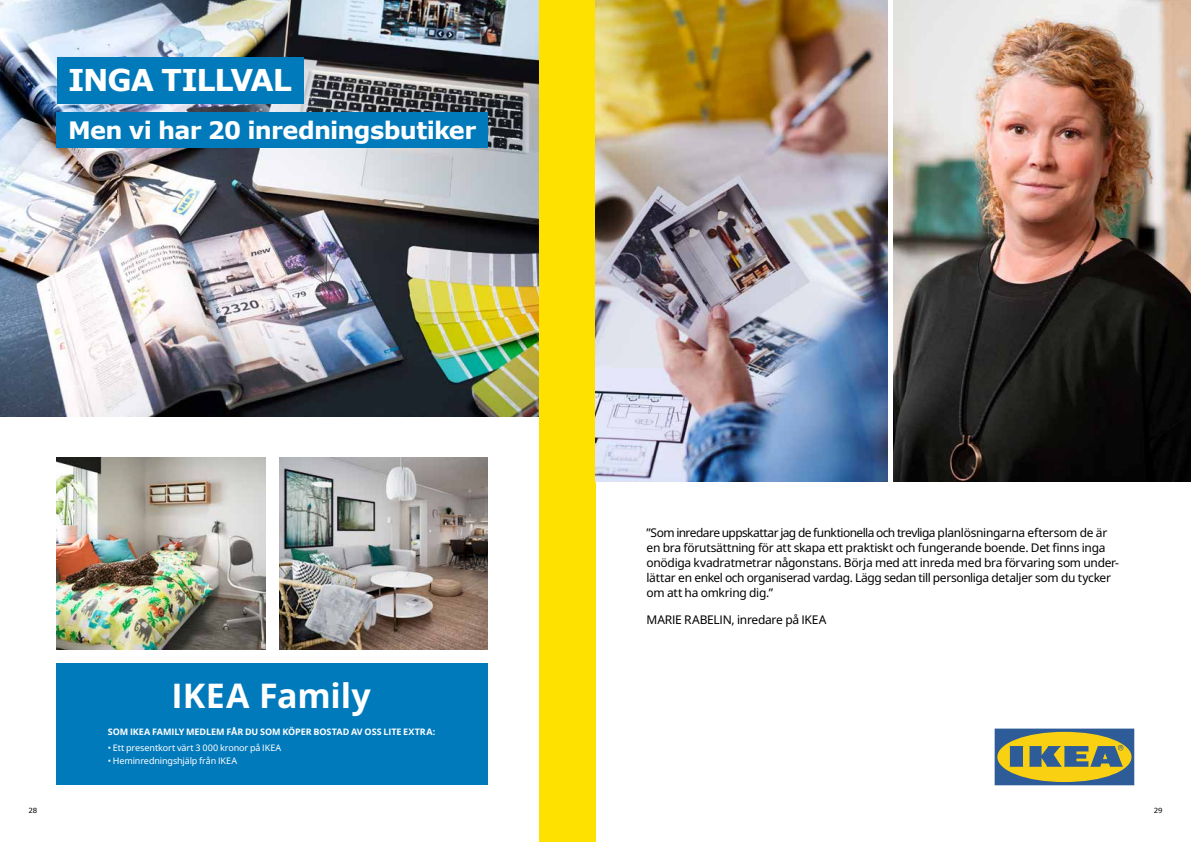
<style>
.page{position:relative;width:1191px;height:842px;background:#fff}
.page>*{position:absolute;margin:0;border:0;box-sizing:border-box;transform-origin:0 0}
.t1{font:700 34px "Noto IKEA Latin";color:#fff}
.t2{font:700 30px "Verdana";letter-spacing:-.04em;color:#fff}
.t3{font:700 24px "Verdana";letter-spacing:-.03em;color:#fff}
.t4{font:12px/15px "Noto IKEA Latin";letter-spacing:-.025em;color:#000}
.t5{font:9px "Noto IKEA Latin";letter-spacing:-.01em;color:#fff}
.t6{font:700 9px "Noto IKEA Latin";letter-spacing:-.005em;color:#fff}
.t7{font:7px "Verdana";color:#000}
</style>
<div class="page">
<div style="left:57px;top:663px;width:431px;height:122px;background:#007abb"></div>
<img style="left:0;top:0;width:539px;height:417px">
<img style="left:279px;top:458px;width:209px;height:191px">
<img style="left:57px;top:458px;width:208px;height:191px">
<div style="left:539px;top:0;width:56px;height:842px;background:#ffe100"></div>
<img style="left:595px;top:0;width:292px;height:482px">
<img style="left:893px;top:0;width:298px;height:482px">
<svg style="left:994px;top:729px;width:140px;height:56px;background:#8c925b"></svg>
<div style="left:57px;top:57px;width:246px;height:46px;background:#007abb"></div>
<div style="left:57px;top:112px;width:431px;height:35px;background:#007abb"></div>
<h2 class="t2" style="left:68px;top:61px;width:225px">INGA TILLVAL</h2>
<h3 class="t3" style="left:68px;top:114px;width:410px">Men vi har 20 inredningsbutiker</h3>
<h1 class="t1" style="left:171px;top:672px;width:201px">IKEA Family</h1>
<p class="t6" style="left:108px;top:726px;width:329px">SOM IKEA FAMILY MEDLEM FÅR DU SOM KÖPER BOSTAD AV OSS LITE EXTRA:</p>
<p class="t5" style="left:108px;top:742px;width:175px">• Ett presentkort värt 3 000 kronor på IKEA</p>
<p class="t5" style="left:108px;top:755px;width:131px">• Heminredningshjälp från IKEA</p>
<p class="t4" style="left:646px;top:525px;width:474px">”Som inredare uppskattar jag de funktionella och trevliga planlösningarna eftersom de är en bra förutsättning för att skapa ett praktiskt och fungerande boende. Det finns inga onödiga kvadratmetrar någonstans. Börja med att inreda med bra förvaring som under&shy;lättar en enkel och organiserad vardag. Lägg sedan till personliga detaljer som du tycker om att ha omkring dig.”</p>
<p class="t4" style="left:646px;top:611px;width:181px">MARIE RABELIN, inredare på IKEA</p>
<p class="t7" style="left:28px;top:806px;width:10px">28</p>
<p class="t7" style="left:1153px;top:806px;width:10px">29</p>
</div>
